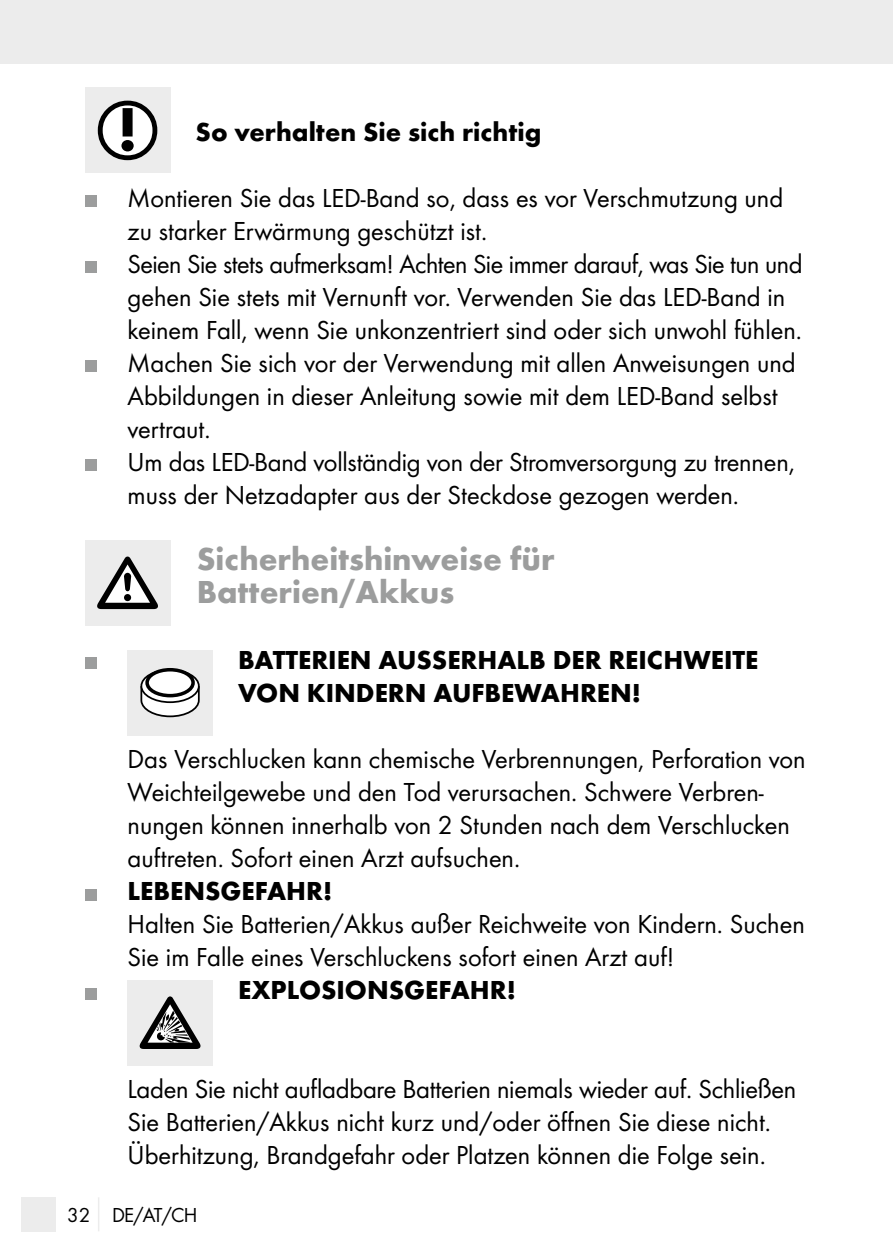
<style>
.page{position:relative;width:893px;height:1259px;background:#fff}
.page>*{position:absolute;margin:0;border:0;box-sizing:border-box;transform-origin:0 0}
.t1{font:700 33px/33px "Futura";color:#9c9d9d}
.t2{font:27px/33px "Futura Boo";color:#000}
.t3{font:700 27px/33px "Futura";color:#000}
.t4{font:21px "Futura Boo";letter-spacing:-.03em;color:#000}
</style>
<div class="page">
<div style="left:0;top:0;width:893px;height:64px;background:#ececec"></div>
<div style="left:21px;top:1197px;width:34px;height:34px;background:#ececec"></div>
<hr style="left:98px;top:1197px;width:1px;height:34px;background:#ececec">
<div style="left:85px;top:88px;width:85px;height:85px;background:#ececec"></div>
<svg style="left:98px;top:101px;width:59px;height:59px"></svg>
<div style="left:85px;top:196px;width:11px;height:11px;background:#9c9d9d"></div>
<div style="left:85px;top:262px;width:11px;height:11px;background:#9c9d9d"></div>
<div style="left:85px;top:361px;width:11px;height:11px;background:#9c9d9d"></div>
<div style="left:85px;top:460px;width:11px;height:11px;background:#9c9d9d"></div>
<div style="left:85px;top:540px;width:85px;height:85px;background:#ececec"></div>
<svg style="left:97px;top:556px;width:61px;height:53px"></svg>
<div style="left:85px;top:658px;width:11px;height:11px;background:#9c9d9d"></div>
<div style="left:128px;top:650px;width:85px;height:85px;background:#ececec"></div>
<svg style="left:140px;top:668px;width:60px;height:50px"></svg>
<svg style="left:141px;top:670px;width:58px;height:32px"></svg>
<div style="left:140px;top:669px;width:60px;height:34px;border:2px solid #000;border-radius:50%"></div>
<div style="left:147px;top:670px;width:46px;height:25px;background:#fff;border-radius:50%"></div>
<div style="left:145px;top:668px;width:50px;height:29px;border:4px solid #000;border-radius:50%"></div>
<div style="left:85px;top:889px;width:11px;height:11px;background:#9c9d9d"></div>
<div style="left:85px;top:988px;width:11px;height:11px;background:#9c9d9d"></div>
<div style="left:128px;top:980px;width:85px;height:85px;background:#ececec"></div>
<svg style="left:140px;top:996px;width:60px;height:53px"></svg>
<p class="t3" style="left:196px;top:115px;width:347px">So verhalten Sie sich richtig</p>
<p class="t2" style="left:128px;top:181px;width:676px">Montieren Sie das LED-Band so, dass es vor Verschmutzung und zu starker Erwärmung geschützt ist.<br>Seien Sie stets aufmerksam! Achten Sie immer darauf, was Sie tun und gehen Sie stets mit Vernunft vor. Verwenden Sie das LED-Band in keinem Fall, wenn Sie unkonzentriert sind oder sich unwohl fühlen.<br>Machen Sie sich vor der Verwendung mit allen Anweisungen und Abbildungen in dieser Anleitung sowie mit dem LED-Band selbst vertraut.<br>Um das LED-Band vollständig von der Stromversorgung zu trennen, muss der Netzadapter aus der Steckdose gezogen werden.</p>
<p class="t1" style="left:197px;top:542px;width:359px">Sicherheitshinweise für<br>Batterien/Akkus</p>
<p class="t3" style="left:238px;top:643px;width:522px">BATTERIEN AUSSERHALB DER REICHWEITE<br>VON KINDERN AUFBEWAHREN!</p>
<p class="t2" style="left:128px;top:742px;width:680px">Das Verschlucken kann chemische Verbrennungen, Perforation von Weichteilgewebe und den Tod verursachen. Schwere Verbren&shy;nungen können innerhalb von 2 Stunden nach dem Verschlucken auftreten. Sofort einen Arzt aufsuchen.</p>
<p class="t3" style="left:128px;top:874px;width:206px">LEBENSGEFAHR!</p>
<p class="t2" style="left:128px;top:907px;width:679px">Halten Sie Batterien/Akkus außer Reichweite von Kindern. Suchen<br>Sie im Falle eines Verschluckens sofort einen Arzt auf!</p>
<p class="t3" style="left:238px;top:973px;width:279px">EXPLOSIONSGEFAHR!</p>
<p class="t2" style="left:128px;top:1072px;width:670px">Laden Sie nicht aufladbare Batterien niemals wieder auf. Schließen<br>Sie Batterien/Akkus nicht kurz und/oder öffnen Sie diese nicht.<br>Überhitzung, Brandgefahr oder Platzen können die Folge sein.</p>
<p class="t4" style="left:67px;top:1202px;width:132px">32 DE/AT/CH</p>
</div>
